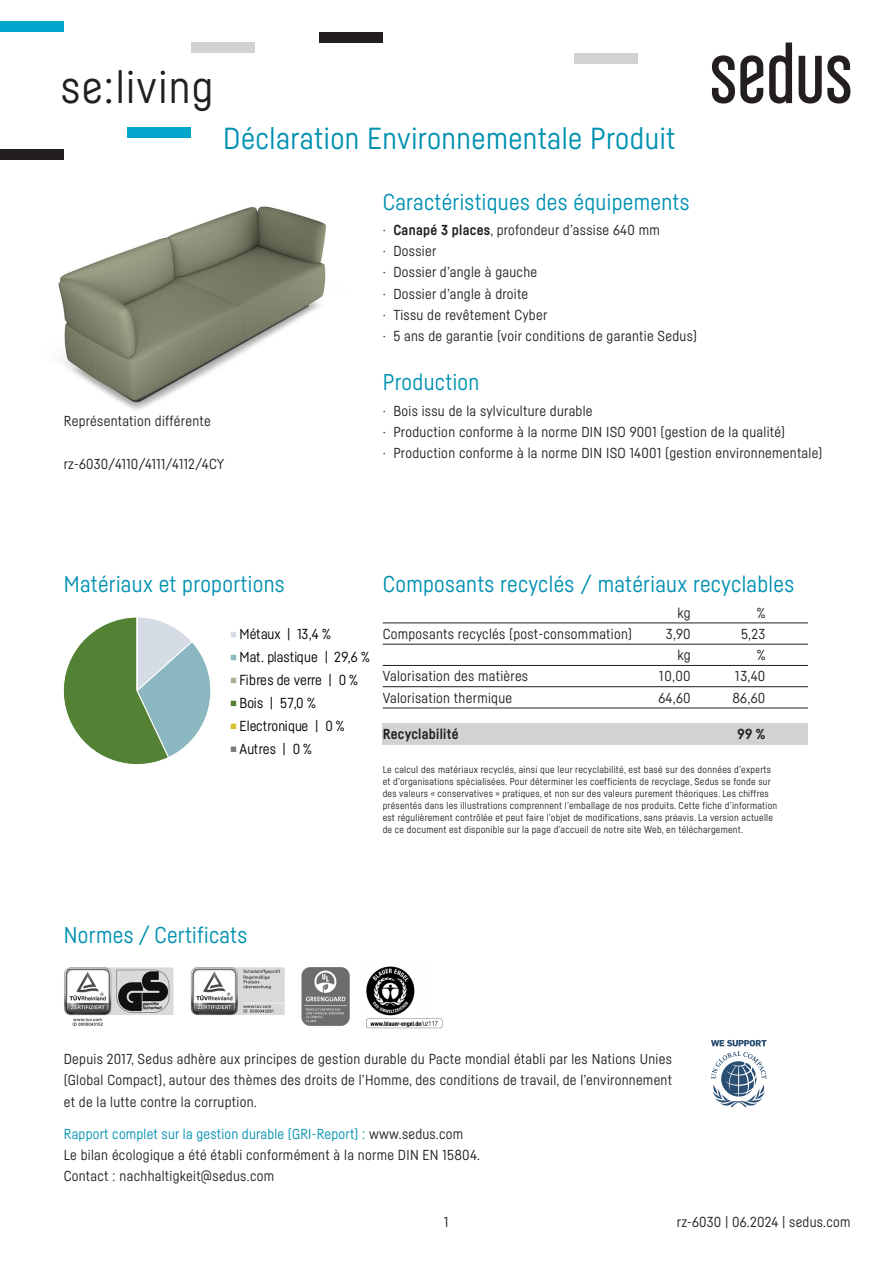
<style>
.page{position:relative;width:893px;height:1263px;background:#fff}
.page>*{position:absolute;margin:0;border:0;box-sizing:border-box;transform-origin:0 0}
.t1{font:45px "Sedus Sans";letter-spacing:.03em;color:#231f20}
.t2{font:30px "Sedus Sans";letter-spacing:.015em;color:#0091b2}
.t3{font:22.5px "Sedus Sans";letter-spacing:.015em;color:#0091b2}
.t4{font:14.25px/21.3px "Sedus Sans";letter-spacing:.02em;color:#231f20}
.t5{font:14.25px/23.1px "Sedus Sans";letter-spacing:.005em;color:#000}
.t6{font:700 14.25px "Sedus Sans";letter-spacing:.02em;color:#231f20}
.t7{font:9.75px/12px "Sedus Sans";letter-spacing:.025em;color:#231f20}
.s1{font-weight:700}
.s2{color:#0091b2}
</style>
<div class="page">
<div style="left:383px;top:723px;width:425px;height:21px;background:#d1d2d4"></div>
<img style="left:58px;top:206px;width:268px;height:204px">
<svg style="left:712px;top:55px;width:51px;height:49px"></svg>
<svg style="left:769px;top:43px;width:23px;height:61px"></svg>
<svg style="left:799px;top:55px;width:51px;height:49px"></svg>
<hr style="left:383px;top:623px;width:425px;height:1px;background:#231f20">
<hr style="left:383px;top:644px;width:425px;height:1px;background:#231f20">
<hr style="left:383px;top:665px;width:425px;height:1px;background:#231f20">
<hr style="left:383px;top:686px;width:425px;height:1px;background:#231f20">
<hr style="left:383px;top:708px;width:425px;height:1px;background:#231f20">
<div style="left:0;top:21px;width:64px;height:11px;background:#00a5cb"></div>
<div style="left:191px;top:43px;width:64px;height:10px;background:#d1d2d4"></div>
<div style="left:574px;top:53px;width:64px;height:11px;background:#d1d2d4"></div>
<div style="left:128px;top:128px;width:63px;height:10px;background:#00a5cb"></div>
<div style="left:0;top:149px;width:64px;height:10px;background:#231f20"></div>
<div style="left:319px;top:32px;width:64px;height:11px;background:#231f20"></div>
<svg style="left:63px;top:617px;width:174px;height:148px"></svg>
<img style="left:64px;top:966px;width:379px;height:63px">
<svg style="left:711px;top:1040px;width:56px;height:67px"></svg>
<h1 class="t1" style="left:61px;top:59px;width:154px">se:living</h1>
<h2 class="t2" style="left:223px;top:120px;width:454px">Déclaration Environnementale Produit</h2>
<h3 class="t3" style="left:383px;top:188px;width:308px">Caractéristiques des équipements</h3>
<p class="t4" style="left:383px;top:219px;width:316px">· <span class="s1">Canapé 3 places</span>, profondeur d’assise 640 mm<br>· Dossier<br>· Dossier d’angle à gauche<br>· Dossier d’angle à droite<br>· Tissu de revêtement Cyber<br>· 5 ans de garantie (voir conditions de garantie Sedus)</p>
<h3 class="t3" style="left:383px;top:369px;width:98px">Production</h3>
<p class="t4" style="left:64px;top:410px;width:148px">Représentation différente</p>
<p class="t4" style="left:64px;top:453px;width:162px">rz-6030/4110/4111/4112/4CY</p>
<p class="t4" style="left:383px;top:400px;width:441px">· Bois issu de la sylviculture durable<br>· Production conforme à la norme DIN ISO 9001 (gestion de la qualité)<br>· Production conforme à la norme DIN ISO 14001 (gestion environnementale)</p>
<h3 class="t3" style="left:64px;top:571px;width:222px">Matériaux et proportions</h3>
<p class="t5" style="left:240px;top:622px;width:132px">Métaux | 13,4 %<br>Mat. plastique | 29,6 %<br>Fibres de verre | 0 %<br>Bois | 57,0 %<br>Electronique | 0 %<br>Autres | 0 %</p>
<h3 class="t3" style="left:383px;top:571px;width:413px">Composants recyclés / matériaux recyclables</h3>
<p class="t4" style="left:678px;top:601px;width:15px">kg</p>
<p class="t4" style="left:757px;top:601px;width:10px">%</p>
<p class="t4" style="left:383px;top:623px;width:251px">Composants recyclés (post-consommation)</p>
<p class="t4" style="left:666px;top:623px;width:26px">3,90</p>
<p class="t4" style="left:741px;top:623px;width:26px">5,23</p>
<p class="t4" style="left:678px;top:644px;width:15px">kg</p>
<p class="t4" style="left:757px;top:644px;width:10px">%</p>
<p class="t4" style="left:383px;top:665px;width:147px">Valorisation des matières</p>
<p class="t4" style="left:659px;top:665px;width:33px">10,00</p>
<p class="t4" style="left:735px;top:665px;width:32px">13,40</p>
<p class="t4" style="left:383px;top:687px;width:131px">Valorisation thermique</p>
<p class="t4" style="left:658px;top:687px;width:34px">64,60</p>
<p class="t4" style="left:732px;top:687px;width:35px">86,60</p>
<p class="t6" style="left:383px;top:725px;width:77px">Recyclabilité</p>
<p class="t6" style="left:737px;top:725px;width:29px">99 %</p>
<p class="t7" style="left:383px;top:764px;width:396px">Le calcul des matériaux recyclés, ainsi que leur recyclabilité, est basé sur des données d’experts et d’organisations spécialisées. Pour déterminer les coefficients de recyclage, Sedus se fonde sur des valeurs « conservatives » pratiques, et non sur des valeurs purement théoriques. Les chiffres présentés dans les illustrations comprennent l’emballage de nos produits. Cette fiche d’information est régulièrement contrôlée et peut faire l’objet de modifications, sans préavis. La version actuelle de ce document est disponible sur la page d’accueil de notre site Web, en téléchargement.</p>
<h3 class="t3" style="left:64px;top:922px;width:185px">Normes / Certificats</h3>
<p class="t4" style="left:64px;top:1048px;width:610px;text-align:justify">Depuis 2017, Sedus adhère aux principes de gestion durable du Pacte mondial établi par les Nations Unies (Global Compact), autour des thèmes des droits de l’Homme, des conditions de travail, de l’environnement et de la lutte contre la corruption.</p>
<p class="t4" style="left:64px;top:1122px;width:418px"><span class="s2">Rapport complet sur la gestion durable (GRI-Report) :</span> www.sedus.com<br>Le bilan écologique a été établi conformément à la norme DIN EN 15804.<br>Contact : nachhaltigkeit@sedus.com</p>
<p class="t4" style="left:444px;top:1211px;width:6px">1</p>
<p class="t4" style="left:677px;top:1211px;width:175px">rz-6030 | 06.2024 | sedus.com</p>
</div>
